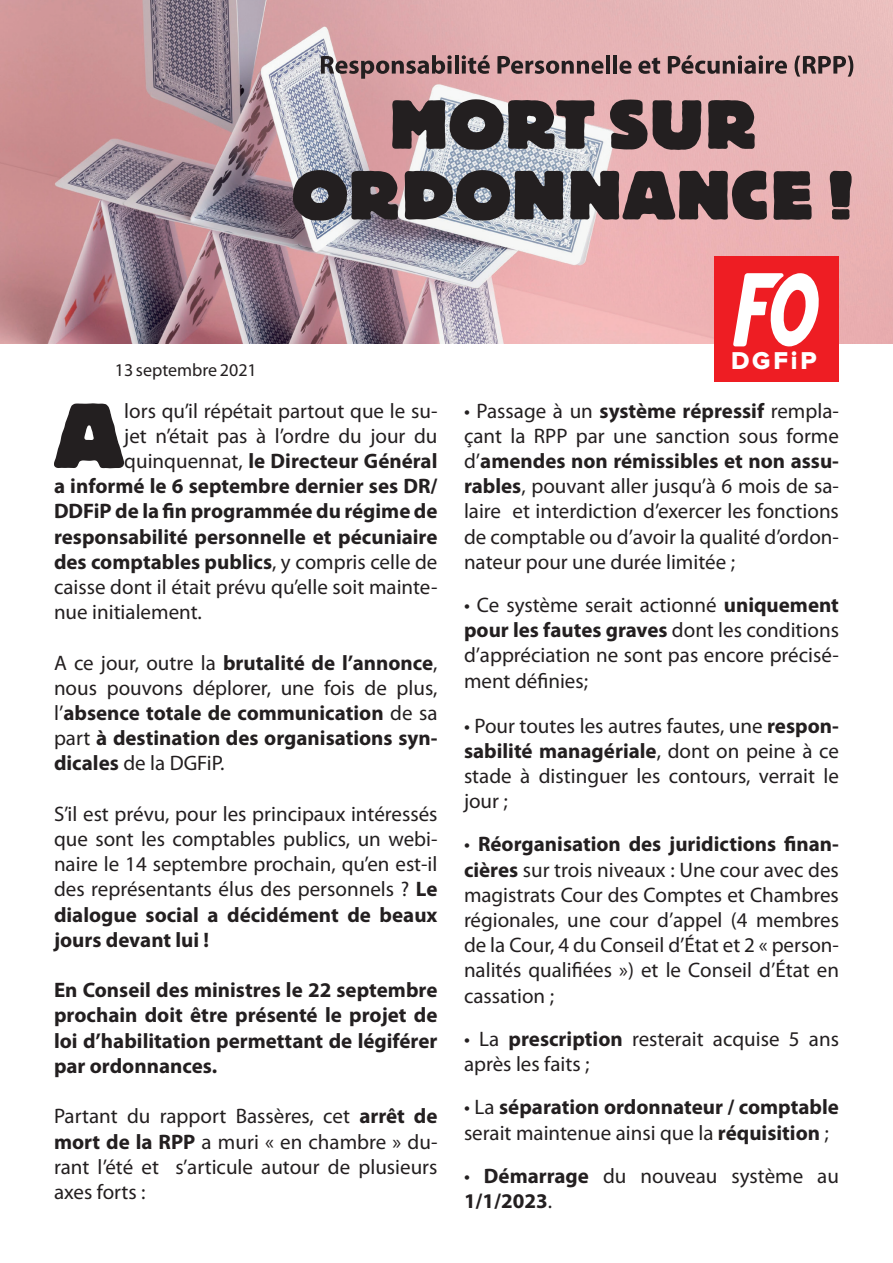
<style>
.page{position:relative;width:893px;height:1263px;background:#fff}
.page>*{position:absolute;margin:0;border:0;box-sizing:border-box;transform-origin:0 0}
.t1{font:800 91.2px "Block BE";color:#231f20}
.t2{font:25.2px "Proxima Nova Extrabld";letter-spacing:.11em;color:#fff}
.t3{font:21px/25.2px "Myriad Pro";color:#231f20;text-align:justify}
.t4{font:700 21px/25.2px "Myriad Pro";color:#231f20;text-align:justify}
.t5{font:18px "Myriad Pro";color:#231f20}
.s1{font-weight:400}
.s2{font-weight:700}
</style>
<div class="page">
<img style="left:0;top:0;width:893px;height:344px">
<svg style="left:321px;top:55px;width:131px;height:24px;background:#9a797c"></svg>
<hr style="left:455px;top:55px;width:4px;height:19px;background:#231f20">
<svg style="left:462px;top:55px;width:28px;height:19px"></svg>
<svg style="left:497px;top:56px;width:106px;height:18px;background:#927274"></svg>
<hr style="left:606px;top:55px;width:4px;height:19px;background:#231f20">
<hr style="left:613px;top:55px;width:4px;height:19px;background:#231f20">
<svg style="left:619px;top:61px;width:13px;height:13px"></svg>
<svg style="left:638px;top:57px;width:22px;height:17px"></svg>
<svg style="left:668px;top:55px;width:119px;height:19px;background:#957778"></svg>
<svg style="left:795px;top:56px;width:58px;height:21px"></svg>
<svg style="left:392px;top:99px;width:202px;height:51px;background:#575153"></svg>
<svg style="left:610px;top:100px;width:91px;height:50px;background:#584749"></svg>
<svg style="left:708px;top:100px;width:47px;height:49px;background:#403436"></svg>
<svg style="left:293px;top:170px;width:105px;height:51px;background:#474246"></svg>
<svg style="left:405px;top:170px;width:158px;height:51px;background:#4a494d"></svg>
<svg style="left:570px;top:171px;width:197px;height:49px;background:#534345"></svg>
<svg style="left:774px;top:171px;width:38px;height:49px;background:#3b3132"></svg>
<svg style="left:830px;top:171px;width:22px;height:49px"></svg>
<div style="left:714px;top:256px;width:125px;height:125px;background:#ee1d23"></div>
<svg style="left:733px;top:273px;width:86px;height:73px"></svg>
<p class="t5" style="left:115px;top:358px;width:144px">13 septembre 2021</p>
<p class="t1" style="left:54px;top:385px;width:72px">A</p>
<p class="t3" style="left:124px;top:398px;width:315px">lors qu’il répétait partout que le su-</p>
<p class="t3" style="left:124px;top:423px;width:315px">jet n’était pas à l’ordre du jour du</p>
<p class="t4" style="left:124px;top:448px;width:315px"><span class="s1">quinquennat,</span> le Directeur Général</p>
<p class="t4" style="left:54px;top:473px;width:385px">a informé le 6 septembre dernier ses DR/</p>
<p class="t4" style="left:54px;top:498px;width:385px">DDFiP de la fin programmée du régime de</p>
<p class="t4" style="left:54px;top:523px;width:385px">responsabilité personnelle et pécuniaire</p>
<p class="t4" style="left:54px;top:548px;width:385px">des comptables publics<span class="s1">, y compris celle de</span></p>
<p class="t3" style="left:54px;top:574px;width:385px">caisse dont il était prévu qu’elle soit mainte-</p>
<p class="t3" style="left:54px;top:599px;width:149px">nue initialement.</p>
<p class="t4" style="left:54px;top:649px;width:385px"><span class="s1">A ce jour, outre la</span> brutalité de l’annonce<span class="s1">, nous pouvons déplorer, une fois de plus, l’</span>absence totale de communication <span class="s1">de sa part</span> à destination des organisations syn&shy;dicales <span class="s1">de la DGFiP.</span></p>
<p class="t3" style="left:54px;top:801px;width:385px">S’il est prévu, pour les principaux intéressés que sont les comptables publics, un webi&shy;naire le 14 septembre prochain, qu’en est-il des représentants élus des personnels ? <span class="s2">Le dialogue social a décidément de beaux jours devant lui !</span></p>
<p class="t4" style="left:54px;top:977px;width:385px">En Conseil des ministres le 22 septembre prochain doit être présenté le projet de loi d’habilitation permettant de légiférer par ordonnances.</p>
<p class="t3" style="left:54px;top:1103px;width:385px">Partant du rapport Bassères, cet <span class="s2">arrêt de mort de la RPP</span> a muri « en chambre » du&shy;rant l’été et s’articule autour de plusieurs axes forts :</p>
<p class="t2" style="left:731px;top:349px;width:87px">DGFiP</p>
<p class="t3" style="left:464px;top:398px;width:376px">• Passage à un <span class="s2">système répressif</span> rempla&shy;çant la RPP par une sanction sous forme d’<span class="s2">amendes non rémissibles et non assu&shy;rables</span>, pouvant aller jusqu’à 6 mois de sa&shy;laire et interdiction d’exercer les fonctions de comptable ou d’avoir la qualité d’ordon&shy;nateur pour une durée limitée ;</p>
<p class="t3" style="left:464px;top:592px;width:376px">• Ce système serait actionné <span class="s2">uniquement pour les fautes graves</span> dont les conditions d’appréciation ne sont pas encore précisé&shy;ment définies;</p>
<p class="t3" style="left:464px;top:713px;width:376px">• Pour toutes les autres fautes, une <span class="s2">respon&shy;sabilité managériale</span>, dont on peine à ce stade à distinguer les contours, verrait le jour ;</p>
<p class="t3" style="left:464px;top:831px;width:376px">• <span class="s2">Réorganisation des juridictions finan&shy;cières</span> sur trois niveaux : Une cour avec des magistrats Cour des Comptes et Chambres régionales, une cour d’appel (4 membres de la Cour, 4 du Conseil d’État et 2 « person&shy;nalités qualifiées ») et le Conseil d’État en cassation ;</p>
<p class="t3" style="left:464px;top:1026px;width:376px">• La <span class="s2">prescription</span> resterait acquise 5 ans après les faits ;</p>
<p class="t4" style="left:464px;top:1094px;width:376px"><span class="s1">• La</span> séparation ordonnateur / comptable <span class="s1">serait maintenue ainsi que la</span> réquisition <span class="s1">;</span></p>
<p class="t3" style="left:464px;top:1163px;width:376px">• <span class="s2">Démarrage</span> du nouveau système au<br><span class="s2">1/1/2023</span>.</p>
</div>
